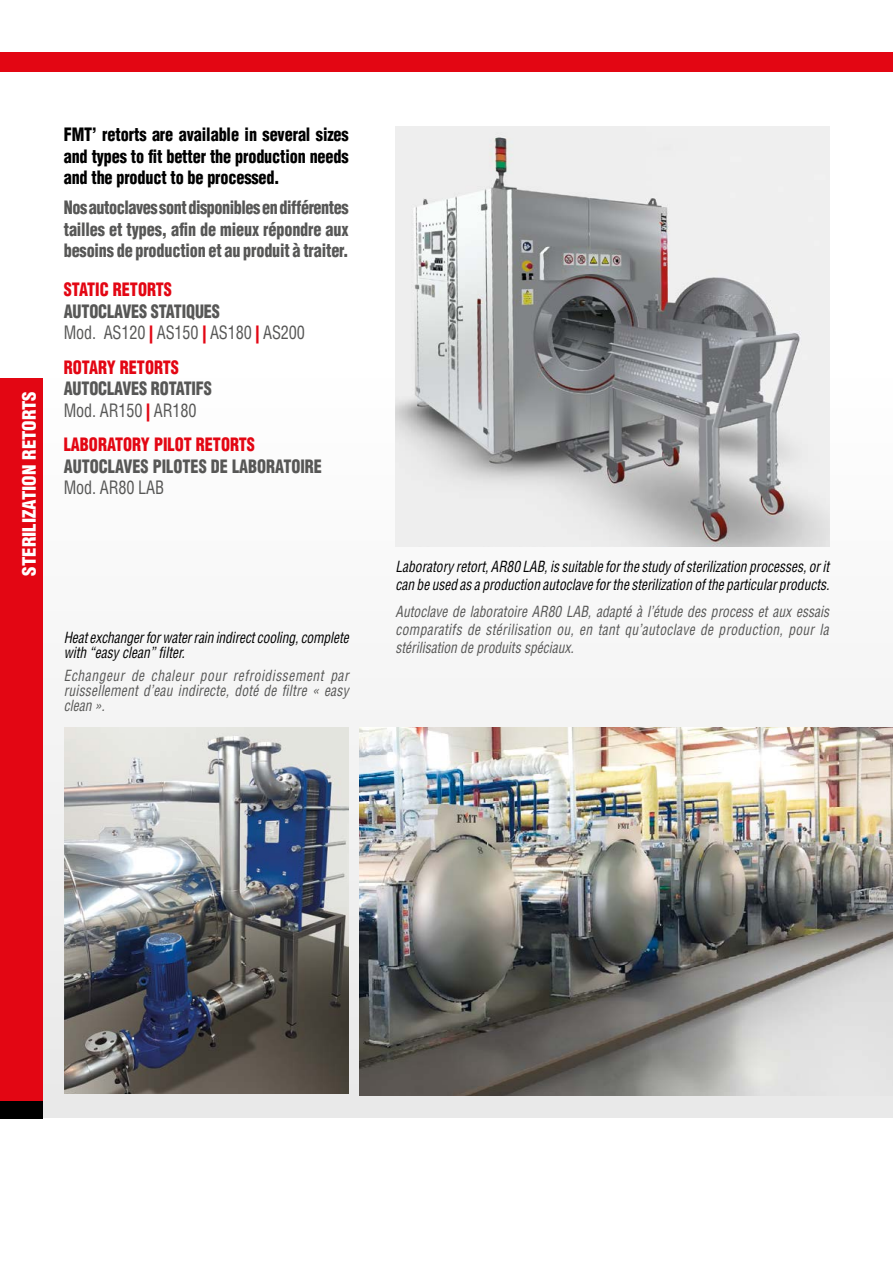
<style>
.page{position:relative;width:893px;height:1263px;background:#fff}
.page>*{position:absolute;margin:0;border:0;box-sizing:border-box;transform-origin:0 0}
.t1{font:900 condensed 18px/21.6px "Helvetica LT";letter-spacing:-.01em;color:#575756;text-align:justify;scale:.9 1}
.t2{font:900 condensed 18px/21.6px "Helvetica LT";letter-spacing:-.01em;color:#000;text-align:justify;scale:.9 1}
.t3{font:condensed 18px/21.6px "Helvetica LT";letter-spacing:-.01em;color:#575756;scale:.9 1}
.t4{font:900 condensed 18px "Helvetica LT";color:#e30613;scale:.9 1}
.t5{font:900 condensed 18px "Helvetica LT";color:#fff;scale:1.05 1}
.t6{font:italic condensed 15px/18px "Helvetica LT";letter-spacing:.02em;color:#575756;text-align:justify;scale:.9 1}
.t7{font:italic condensed 15px/18px "Helvetica LT";color:#000;scale:.9 1}
.s1{font-weight:900}
.s2{font-weight:900;color:#e30613}
.s3{font-weight:400}
.s4{color:#e30613}
</style>
<div class="page">
<div style="left:0;top:53px;width:893px;height:19px;background:#e30613"></div>
<div style="left:0;top:378px;width:893px;height:740px;background:linear-gradient(to right,#f8f8f8,#f5f5f5)"></div>
<div style="left:0;top:378px;width:43px;height:740px;background:#e30613"></div>
<div style="left:0;top:1101px;width:43px;height:17px;background:#000"></div>
<img style="left:395px;top:126px;width:434px;height:420px">
<img style="left:359px;top:727px;width:534px;height:368px">
<img style="left:64px;top:727px;width:284px;height:366px">
<p class="t5" style="left:18px;top:575px;width:177px;rotate:-90deg">STERILIZATION RETORTS</p>
<p class="t2" style="left:64px;top:123px;width:318px">FMT’ retorts are available in several sizes and types to fit better the production needs and the product to be processed.</p>
<p class="t1" style="left:64px;top:197px;width:318px">Nos autoclaves sont disponibles en différentes tailles et types, afin de mieux répondre aux besoins de production et au produit à traiter.</p>
<p class="t4" style="left:64px;top:278px;width:122px">STATIC RETORTS</p>
<p class="t3" style="left:64px;top:300px;width:269px"><span class="s1">AUTOCLAVES STATIQUES<br></span>Mod. AS120 <span class="s2">|</span> AS150 <span class="s2">|</span> AS180 <span class="s2">|</span> AS200</p>
<p class="t4" style="left:64px;top:356px;width:129px">ROTARY RETORTS</p>
<p class="t1" style="left:64px;top:378px;width:166px">AUTOCLAVES ROTATIFS<br><span class="s3">Mod. AR150</span> <span class="s4">|</span> <span class="s3">AR180</span></p>
<p class="t4" style="left:64px;top:433px;width:214px">LABORATORY PILOT RETORTS</p>
<p class="t1" style="left:64px;top:455px;width:288px">AUTOCLAVES PILOTES DE LABORATOIRE</p>
<p class="t3" style="left:64px;top:477px;width:113px">Mod. AR80 LAB</p>
<p class="t7" style="left:64px;top:630px;width:318px;line-height:15px">Heat exchanger for water rain indirect cooling, complete with “easy clean” filter.</p>
<p class="t6" style="left:64px;top:668px;width:318px;line-height:15px">Echangeur de chaleur pour refroidissement par ruissellement d’eau indirecte, doté de filtre « easy clean ».</p>
<p class="t7" style="left:395px;top:558px;width:484px">Laboratory retort, AR80 LAB, is suitable for the study of sterilization processes, or it can be used as a production autoclave for the sterilization of the particular products.</p>
<p class="t6" style="left:395px;top:602px;width:483px">Autoclave de laboratoire AR80 LAB, adapté à l’étude des process et aux essais comparatifs de stérilisation ou, en tant qu’autoclave de production, pour la stérilisation de produits spéciaux.</p>
</div>
